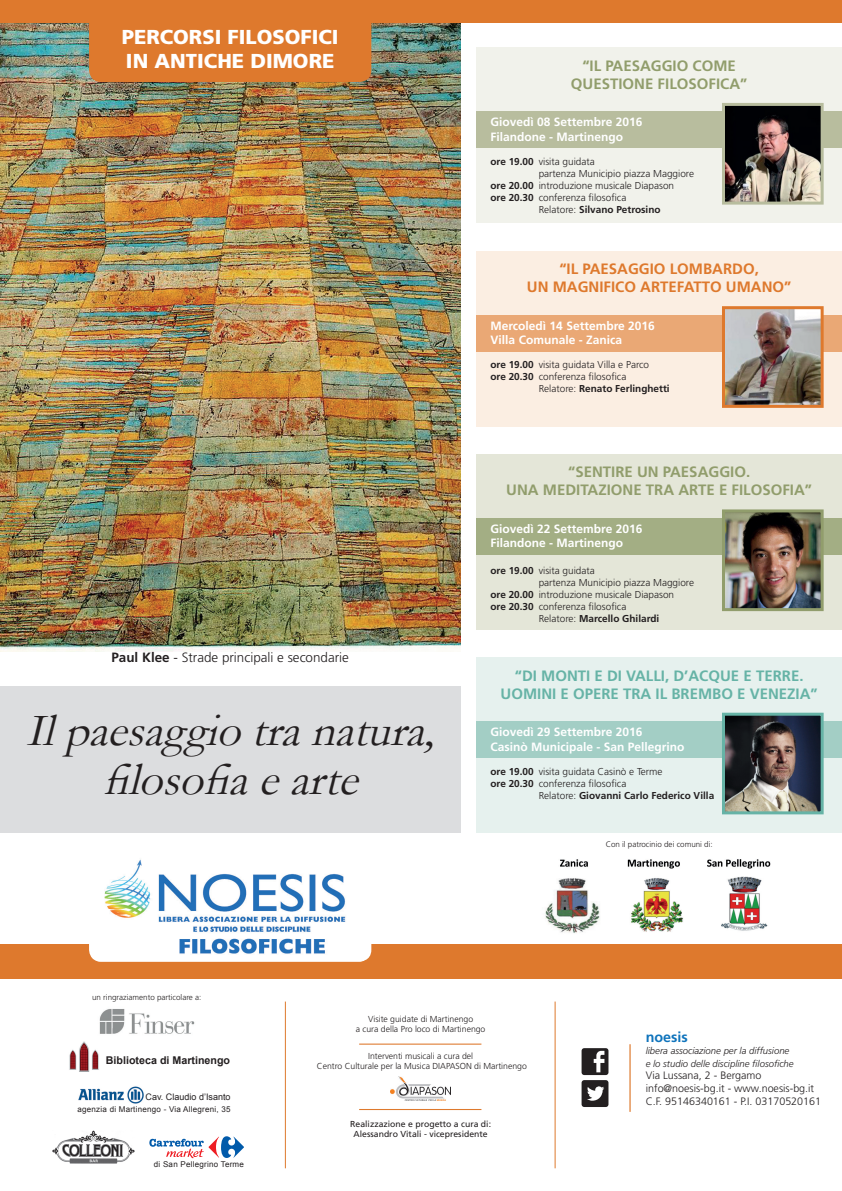
<style>
.page{position:relative;width:842px;height:1191px;background:#fff}
.page>*{position:absolute;margin:0;border:0;box-sizing:border-box;transform-origin:0 0}
.t1{font:italic 46.4px/48.9px "Garamond";color:#231f20;text-align:center}
.t2{font:900 20.2px/24.2px "Frutiger LT Std";color:#fff}
.t3{font:700 15px/18px "Frutiger LT Std";color:#919d6c;text-align:center}
.t4{font:700 15px/18px "Frutiger LT Std";color:#66b3a6;text-align:center}
.t5{font:700 15px/18px "Frutiger LT Std";color:#de792d;text-align:center}
.t6{font:700 14.3px "Frutiger LT Std";color:#1074bc}
.t7{font:300 13.4px "Frutiger LT Std";color:#231f20}
.t8{font:700 12px/14.4px "Frutiger LT Std";color:#fff}
.t9{font:300 10.7px/12.9px "Frutiger LT Std";color:#231f20}
.t10{font:700 10.7px "Arial";color:#231f20}
.t11{font:300 10px "Frutiger LT Std";color:#231f20}
.t12{font:700 10px "Frutiger LT Std";color:#231f20}
.t13{font:italic 300 9.5px/12.9px "Frutiger LT Std";color:#231f20}
.t14{font:9px "Arial";color:#231f20}
.t15{font:300 8.7px/10.4px "Frutiger LT Std";color:#231f20;text-align:center}
.t16{font:8.7px/10.4px "Frutiger LT Std";color:#231f20;text-align:center}
.t17{font:300 8px "Frutiger LT Std";color:#231f20}
.t18{font:8px "Arial";letter-spacing:.03em;color:#231f20}
.s1{font-weight:700}
.s2{font-weight:300}
</style>
<div class="page">
<div style="left:0;top:687px;width:460px;height:146px;background:#dcdddf"></div>
<img style="left:0;top:23px;width:460px;height:628px">
<div style="left:0;top:944px;width:842px;height:35px;background:#de792d"></div>
<div style="left:0;top:0;width:842px;height:23px;background:#de792d"></div>
<div style="left:89px;top:854px;width:282px;height:107px;background:#fff;border-radius:12px"></div>
<img style="left:96px;top:859px;width:268px;height:102px">
<div style="left:89px;top:23px;width:282px;height:59px;background:#de792d"></div>
<img style="left:545px;top:859px;width:226px;height:74px">
<img style="left:390px;top:1076px;width:61px;height:24px">
<hr style="left:359px;top:1043px;width:122px;height:1px;background:#de792d">
<hr style="left:359px;top:1109px;width:122px;height:1px;background:#de792d">
<svg style="left:582px;top:1048px;width:26px;height:59px"></svg>
<img style="left:99px;top:1009px;width:96px;height:25px">
<img style="left:69px;top:1041px;width:30px;height:30px">
<img style="left:78px;top:1086px;width:66px;height:18px">
<svg style="left:149px;top:1136px;width:95px;height:22px"></svg>
<img style="left:52px;top:1130px;width:83px;height:33px">
<div style="left:476px;top:47px;width:366px;height:176px;background:#f1f2eb"></div>
<div style="left:476px;top:111px;width:366px;height:37px;background:#b8bd9e"></div>
<img style="left:726px;top:107px;width:94px;height:94px">
<div style="left:722px;top:103px;width:102px;height:102px;border:3px solid #b8bd9e"></div>
<div style="left:476px;top:454px;width:366px;height:175px;background:#e4e6d8"></div>
<div style="left:476px;top:518px;width:366px;height:37px;background:#a3ae84"></div>
<img style="left:726px;top:513px;width:94px;height:94px">
<div style="left:722px;top:509px;width:102px;height:102px;border:3px solid #919d6c"></div>
<div style="left:476px;top:251px;width:366px;height:175px;background:#fbeee2"></div>
<div style="left:476px;top:315px;width:366px;height:37px;background:#eaa875"></div>
<img style="left:726px;top:310px;width:94px;height:94px">
<div style="left:722px;top:306px;width:102px;height:102px;border:3px solid #de792d"></div>
<div style="left:476px;top:657px;width:366px;height:176px;background:#e6f1ee"></div>
<div style="left:476px;top:721px;width:366px;height:37px;background:#a3cec5"></div>
<img style="left:726px;top:716px;width:94px;height:94px">
<div style="left:722px;top:712px;width:102px;height:102px;border:3px solid #66b3a6"></div>
<hr style="left:629px;top:1044px;width:2px;height:67px;background:#de792d">
<hr style="left:555px;top:1001px;width:1px;height:167px;background:#de792d">
<hr style="left:285px;top:1001px;width:1px;height:167px;background:#de792d">
<h2 class="t2" style="left:122px;top:24px;width:218px">PERCORSI FILOSOFICI<br>IN ANTICHE DIMORE</h2>
<h3 class="t7" style="left:111px;top:649px;width:239px"><span class="s1">Paul Klee</span> - Strade principali e secondarie</h3>
<h1 class="t1" style="left:26px;top:705px;width:423px">Ilpaesaggiotranatura, filosofiaearte</h1>
<h3 class="t3" style="left:571px;top:57px;width:178px">“IL PAESAGGIO COME<br>QUESTIONE FILOSOFICA”</h3>
<p class="t8" style="left:490px;top:115px;width:153px">Giovedì 08 Settembre 2016<br>Filandone - Martinengo</p>
<p class="t11" style="left:490px;top:156px;width:106px"><span class="s1">ore 19.00</span> visita guidata</p>
<p class="t11" style="left:539px;top:168px;width:157px">partenza Municipio piazza Maggiore</p>
<p class="t11" style="left:490px;top:180px;width:185px"><span class="s1">ore 20.00</span> introduzione musicale Diapason</p>
<p class="t11" style="left:490px;top:192px;width:137px"><span class="s1">ore 20.30</span> conferenza filosofica</p>
<p class="t12" style="left:539px;top:203px;width:123px"><span class="s2">Relatore:</span> Silvano Petrosino</p>
<h3 class="t5" style="left:527px;top:260px;width:266px">“IL PAESAGGIO LOMBARDO,<br>UN MAGNIFICO ARTEFATTO UMANO”</h3>
<p class="t8" style="left:490px;top:318px;width:166px">Mercoledì 14 Settembre 2016<br>Villa Comunale - Zanica</p>
<p class="t11" style="left:490px;top:359px;width:160px"><span class="s1">ore 19.00</span> visita guidata Villa e Parco</p>
<p class="t11" style="left:490px;top:371px;width:137px"><span class="s1">ore 20.30</span> conferenza filosofica</p>
<p class="t12" style="left:539px;top:383px;width:132px"><span class="s2">Relatore:</span> Renato Ferlinghetti</p>
<h3 class="t3" style="left:506px;top:463px;width:307px">“SENTIRE UN PAESAGGIO.<br>UNA MEDITAZIONE TRA ARTE E FILOSOFIA”</h3>
<p class="t8" style="left:490px;top:521px;width:153px">Giovedì 22 Settembre 2016<br>Filandone - Martinengo</p>
<p class="t11" style="left:490px;top:564px;width:106px"><span class="s1">ore 19.00</span> visita guidata</p>
<p class="t11" style="left:539px;top:576px;width:157px">partenza Municipio piazza Maggiore</p>
<p class="t11" style="left:490px;top:588px;width:185px"><span class="s1">ore 20.00</span> introduzione musicale Diapason</p>
<p class="t11" style="left:490px;top:600px;width:137px"><span class="s1">ore 20.30</span> conferenza filosofica</p>
<p class="t12" style="left:539px;top:612px;width:122px"><span class="s2">Relatore:</span> Marcello Ghilardi</p>
<h3 class="t4" style="left:500px;top:666px;width:319px">“DI MONTI E DI VALLI, D’ACQUE E TERRE.<br>UOMINI E OPERE TRA IL BREMBO E VENEZIA”</h3>
<p class="t8" style="left:490px;top:725px;width:196px">Giovedì 29 Settembre 2016<br>Casinò Municipale - San Pellegrino</p>
<p class="t11" style="left:490px;top:765px;width:174px"><span class="s1">ore 19.00</span> visita guidata Casinò e Terme</p>
<p class="t11" style="left:490px;top:777px;width:137px"><span class="s1">ore 20.30</span> conferenza filosofica</p>
<p class="t12" style="left:539px;top:789px;width:177px"><span class="s2">Relatore:</span> Giovanni Carlo Federico Villa</p>
<p class="t17" style="left:606px;top:840px;width:108px">Con il patrocinio dei comuni di:</p>
<p class="t17" style="left:92px;top:992px;width:111px">un ringraziamento particolare a:</p>
<p class="t10" style="left:106px;top:1053px;width:126px">Biblioteca di Martinengo</p>
<p class="t14" style="left:146px;top:1091px;width:86px">Cav. Claudio d’Isanto</p>
<p class="t18" style="left:78px;top:1104px;width:154px">agenzia di Martinengo - Via Allegreni, 35</p>
<p class="t18" style="left:154px;top:1159px;width:92px">di San Pellegrino Terme</p>
<p class="t15" style="left:356px;top:1013px;width:131px">Visite guidate di Martinengo<br>a cura della Pro loco di Martinengo</p>
<p class="t15" style="left:317px;top:1050px;width:211px">Interventi musicali a cura del<br>Centro Culturale per la Musica DIAPASON di Martinengo</p>
<p class="t16" style="left:350px;top:1118px;width:142px">Realizzazione e progetto a cura di:<br>Alessandro Vitali - vicepresidente</p>
<h3 class="t6" style="left:646px;top:1028px;width:44px">noesis</h3>
<p class="t13" style="left:646px;top:1044px;width:149px">libera associazione per la diffusione e lo studio delle discipline filosofiche</p>
<p class="t9" style="left:646px;top:1069px;width:177px">Via Lussana, 2 - Bergamo info@noesis-bg.it - www.noesis-bg.it<br>C.F. 95146340161 - P.I. 03170520161</p>
</div>
